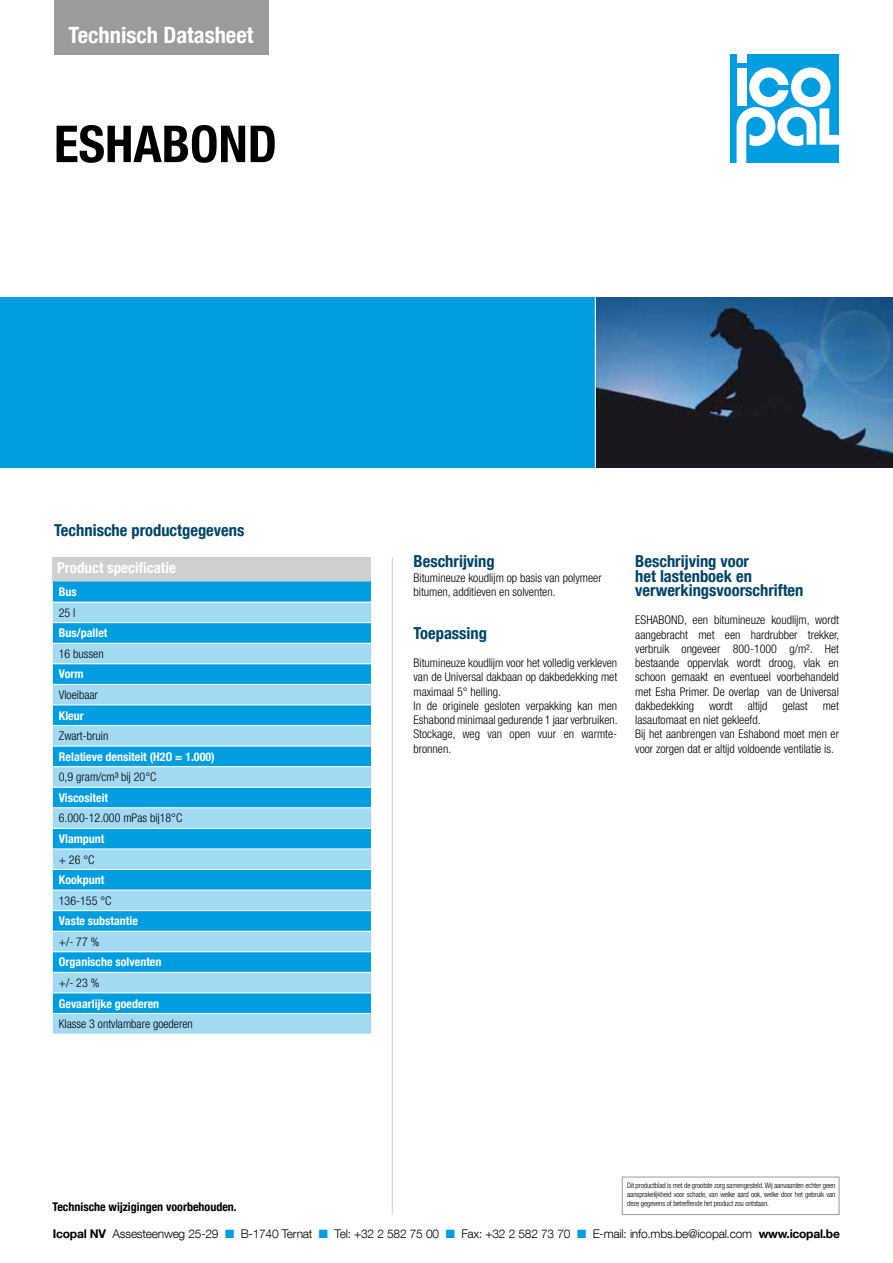
<style>
.page{position:relative;width:893px;height:1263px;background:#fff}
.page>*{position:absolute;margin:0;border:0;box-sizing:border-box;transform-origin:0 0}
.t1{font:700 condensed 51px "Helvetica Neue LT Com";color:#000}
.t2{font:700 condensed 22.5px "Helvetica Neue LT Com";color:#fff}
.t3{font:700 condensed 16.5px/14.2px "Helvetica Neue LT Com";color:#004469}
.t4{font:700 condensed 15px "Helvetica Neue LT Com";color:#fff}
.t5{font:300 condensed 12px/14.2px "Helvetica Neue LT Com";color:#000}
.t6{font:700 condensed 12px "Helvetica Neue LT Com";color:#fff}
.t7{font:300 12px "Helvetica Neue LT Com";letter-spacing:-.02em;color:#000}
.t8{font:700 condensed 12px "Helvetica Neue LT Com";color:#000}
.t9{font:300 condensed 7.5px/9px "Helvetica Neue LT Com";letter-spacing:-.015em;color:#000;text-align:justify}
.s1{font-weight:700}
.s2{color:#009ee0}
</style>
<div class="page">
<img style="left:596px;top:298px;width:297px;height:170px">
<div style="left:0;top:298px;width:595px;height:170px;background:#009ee0"></div>
<div style="left:54px;top:0;width:215px;height:54px;background:#9a9b9d"></div>
<div style="left:53px;top:557px;width:318px;height:24px;background:#cecfd0"></div>
<svg style="left:53px;top:581px;width:318px;height:21px;background:#0aa1e0"></svg>
<svg style="left:53px;top:603px;width:318px;height:431px;background:#57beea"></svg>
<hr style="left:53px;top:622px;width:318px;height:1px;background:#fff">
<hr style="left:53px;top:643px;width:318px;height:1px;background:#fff">
<hr style="left:53px;top:663px;width:318px;height:1px;background:#fff">
<hr style="left:53px;top:684px;width:318px;height:1px;background:#fff">
<hr style="left:53px;top:705px;width:318px;height:1px;background:#fff">
<hr style="left:53px;top:725px;width:318px;height:1px;background:#fff">
<hr style="left:53px;top:746px;width:318px;height:1px;background:#fff">
<hr style="left:53px;top:766px;width:318px;height:1px;background:#fff">
<hr style="left:53px;top:787px;width:318px;height:1px;background:#fff">
<hr style="left:53px;top:807px;width:318px;height:1px;background:#fff">
<hr style="left:53px;top:828px;width:318px;height:1px;background:#fff">
<hr style="left:53px;top:849px;width:318px;height:1px;background:#fff">
<hr style="left:53px;top:869px;width:318px;height:1px;background:#fff">
<hr style="left:53px;top:890px;width:318px;height:1px;background:#fff">
<hr style="left:53px;top:910px;width:318px;height:1px;background:#fff">
<hr style="left:53px;top:931px;width:318px;height:1px;background:#fff">
<hr style="left:53px;top:951px;width:318px;height:1px;background:#fff">
<hr style="left:53px;top:972px;width:318px;height:1px;background:#fff">
<hr style="left:53px;top:993px;width:318px;height:1px;background:#fff">
<hr style="left:53px;top:1013px;width:318px;height:1px;background:#fff">
<hr style="left:392px;top:557px;width:1px;height:658px;background:#cecfd0">
<div style="left:622px;top:1177px;width:217px;height:38px;border:1px solid #9a9b9d"></div>
<div style="left:731px;top:54px;width:108px;height:108px;background:#009ee0"></div>
<svg style="left:736px;top:68px;width:103px;height:94px"></svg>
<div style="left:737px;top:54px;width:10px;height:9px;background:#fff"></div>
<div style="left:737px;top:68px;width:10px;height:38px;background:#fff"></div>
<h2 class="t2" style="left:69px;top:21px;width:186px">Technisch Datasheet</h2>
<h1 class="t1" style="left:54px;top:113px;width:224px">ESHABOND</h1>
<h3 class="t3" style="left:54px;top:523px;width:192px">Technische productgegevens</h3>
<p class="t4" style="left:57px;top:559px;width:120px">Product specificatie</p>
<p class="t6" style="left:59px;top:585px;width:19px">Bus</p>
<p class="t5" style="left:59px;top:605px;width:18px">25 l</p>
<p class="t6" style="left:59px;top:626px;width:50px">Bus/pallet</p>
<p class="t5" style="left:59px;top:646px;width:46px">16 bussen</p>
<p class="t6" style="left:59px;top:667px;width:26px">Vorm</p>
<p class="t5" style="left:59px;top:687px;width:41px">Vloeibaar</p>
<p class="t6" style="left:59px;top:708px;width:26px">Kleur</p>
<p class="t5" style="left:59px;top:729px;width:51px">Zwart-bruin</p>
<p class="t6" style="left:59px;top:749px;width:157px">Relatieve densiteit (H2O = 1.000)</p>
<p class="t5" style="left:59px;top:770px;width:99px">0,9 gram/cm³ bij 20°C</p>
<p class="t6" style="left:59px;top:790px;width:51px">Viscositeit</p>
<p class="t5" style="left:59px;top:811px;width:125px">6.000-12.000 mPas bij18°C</p>
<p class="t6" style="left:59px;top:831px;width:47px">Vlampunt</p>
<p class="t5" style="left:59px;top:852px;width:37px">+ 26 °C</p>
<p class="t6" style="left:59px;top:873px;width:47px">Kookpunt</p>
<p class="t5" style="left:59px;top:893px;width:54px">136-155 °C</p>
<p class="t6" style="left:59px;top:914px;width:81px">Vaste substantie</p>
<p class="t5" style="left:59px;top:934px;width:42px">+/- 77 %</p>
<p class="t6" style="left:59px;top:955px;width:104px">Organische solventen</p>
<p class="t5" style="left:59px;top:975px;width:42px">+/- 23 %</p>
<p class="t6" style="left:59px;top:996px;width:102px">Gevaarlijke goederen</p>
<p class="t5" style="left:59px;top:1017px;width:135px">Klasse 3 ontvlambare goederen</p>
<p class="t8" style="left:52px;top:1199px;width:186px">Technische wijzigingen voorbehouden.</p>
<h3 class="t3" style="left:414px;top:554px;width:83px">Beschrijving</h3>
<p class="t5" style="left:414px;top:570px;width:190px">Bitumineuze koudlijm op basis van polymeer bitumen, additieven en solventen.</p>
<h3 class="t3" style="left:414px;top:626px;width:75px">Toepassing</h3>
<p class="t5" style="left:414px;top:656px;width:206px">Bitumineuze koudlijm voor het volledig verkleven van de Universal dakbaan op dakbedekking met maximaal 5° helling.<br>In de originele gesloten verpakking kan men Eshabond minimaal gedurende 1 jaar verbruiken.<br>Stockage, weg van open vuur en warmte&shy;bronnen.</p>
<h3 class="t3" style="left:635px;top:554px;width:170px">Beschrijving voor<br>het lastenboek en verwerkingsvoorschriften</h3>
<p class="t5" style="left:635px;top:613px;width:206px">ESHABOND, een bitumineuze koudlijm, wordt aangebracht met een hardrubber trekker, verbruik ongeveer 800-1000 g/m². Het bestaande oppervlak wordt droog, vlak en schoon gemaakt en eventueel voorbehandeld met Esha Primer. De overlap van de Universal dakbedekking wordt altijd gelast met lasautomaat en niet gekleefd.<br>Bij het aanbrengen van Eshabond moet men er voor zorgen dat er altijd voldoende ventilatie is.</p>
<p class="t9" style="left:627px;top:1180px;width:210px">Dit productblad is met de grootste zorg samengesteld. Wij aanvaarden echter geen aansprakelijkheid voor schade, van welke aard ook, welke door het gebruik van deze gegevens of betreffende het product zou ontstaan.</p>
<p class="t7" style="left:53px;top:1227px;width:788px"><span class="s1">Icopal NV</span> Assesteenweg 25-29 <span class="s2">■</span> B-1740 Ternat <span class="s2">■</span> Tel: +32 2 582 75 00 <span class="s2">■</span> Fax: +32 2 582 73 70 <span class="s2">■</span> E-mail: info.mbs.be@icopal.com <span class="s1">www.icopal.be</span></p>
</div>
